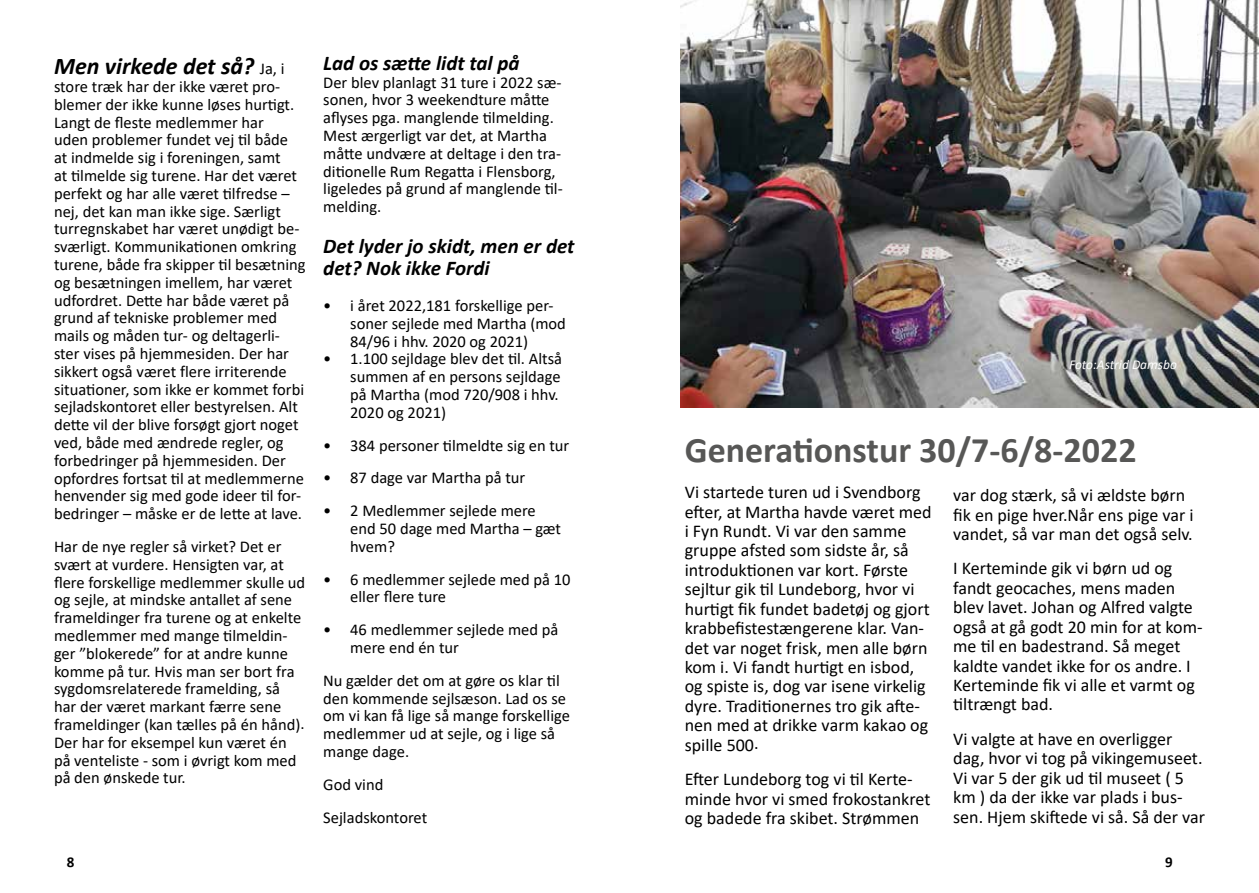
<style>
.page{position:relative;width:1259px;height:893px;background:#fff}
.page>*{position:absolute;margin:0;border:0;box-sizing:border-box;transform-origin:0 0}
.t1{font:700 36px "Calibri";color:#575756}
.t2{font:italic 700 24px "Calibri";color:#000}
.t3{font:italic 700 21px/22.6px "Calibri";color:#000}
.t4{font:18px/19.4px "Calibri";color:#000}
.t5{font:16.5px/17.9px "Calibri";color:#000}
.t6{font:700 15px "Calibri";color:#000}
.t7{font:italic 13.5px "Calibri";color:#fff}
.s1{font-weight:400;font-style:normal;font-size:16.5px}
</style>
<div class="page">
<img style="left:680px;top:0;width:579px;height:407px">
<h2 class="t2" style="left:54px;top:49px;width:232px">Men virkede det så? <span class="s1">Ja, i</span></h2>
<p class="t5" style="left:54px;top:77px;width:253px">store træk har der ikke været pro&shy;blemer der ikke kunne løses hurtigt.<br>Langt de fleste medlemmer har<br>uden problemer fundet vej til både<br>at indmelde sig i foreningen, samt<br>at tilmelde sig turene. Har det været perfekt og har alle været tilfredse – nej, det kan man ikke sige. Særligt turregnskabet har været unødigt be&shy;sværligt. Kommunikationen omkring turene, både fra skipper til besætning og besætningen imellem, har været udfordret. Dette har både været på grund af tekniske problemer med mails og måden tur- og deltagerli&shy;ster vises på hjemmesiden. Der har sikkert også været flere irriterende situationer, som ikke er kommet forbi sejladskontoret eller bestyrelsen. Alt dette vil der blive forsøgt gjort noget ved, både med ændrede regler, og forbedringer på hjemmesiden. Der opfordres fortsat til at medlemmerne henvender sig med gode ideer til for&shy;bedringer – måske er de lette at lave.</p>
<p class="t5" style="left:54px;top:537px;width:253px">Har de nye regler så virket? Det er svært at vurdere. Hensigten var, at flere forskellige medlemmer skulle ud og sejle, at mindske antallet af sene frameldinger fra turene og at enkelte medlemmer med mange tilmeldin&shy;ger ”blokerede” for at andre kunne komme på tur. Hvis man ser bort fra sygdomsrelaterede framelding, så har der været markant færre sene frameldinger (kan tælles på én hånd).<br>Der har for eksempel kun været én på venteliste - som i øvrigt kom med på den ønskede tur.</p>
<p class="t3" style="left:323px;top:51px;width:198px">Lad os sætte lidt tal på</p>
<p class="t5" style="left:323px;top:73px;width:241px">Der blev planlagt 31 ture i 2022 sæ&shy;sonen, hvor 3 weekendture måtte aflyses pga. manglende tilmelding.<br>Mest ærgerligt var det, at Martha måtte undvære at deltage i den tra&shy;ditionelle Rum Regatta i Flensborg, ligeledes på grund af manglende til&shy;melding.</p>
<p class="t3" style="left:323px;top:234px;width:253px">Det lyder jo skidt, men er det det? Nok ikke Fordi</p>
<p class="t5" style="left:350px;top:296px;width:217px;text-indent:-27px">• i året 2022,181 forskellige per&shy;soner sejlede med Martha (mod<br>84/96 i hhv. 2020 og 2021)</p>
<p class="t5" style="left:350px;top:350px;width:213px;text-indent:-27px">• 1.100 sejldage blev det til. Altså summen af en persons sejldage på Martha (mod 720/908 i hhv.<br>2020 og 2021)</p>
<p class="t5" style="left:323px;top:436px;width:248px">• 384 personer tilmeldte sig en tur</p>
<p class="t5" style="left:323px;top:469px;width:204px">• 87 dage var Martha på tur</p>
<p class="t5" style="left:350px;top:501px;width:212px;text-indent:-27px">• 2 Medlemmer sejlede mere end 50 dage med Martha – gæt hvem?</p>
<p class="t5" style="left:350px;top:570px;width:222px;text-indent:-27px">• 6 medlemmer sejlede med på 10 eller flere ture</p>
<p class="t5" style="left:350px;top:620px;width:210px;text-indent:-27px">• 46 medlemmer sejlede med på mere end én tur</p>
<p class="t5" style="left:323px;top:671px;width:248px">Nu gælder det om at gøre os klar til den kommende sejlsæson. Lad os se om vi kan få lige så mange forskellige medlemmer ud at sejle, og i lige så mange dage.</p>
<p class="t5" style="left:323px;top:767px;width:105px;line-height:32.8px">God vind<br>Sejladskontoret</p>
<p class="t7" style="left:1069px;top:355px;width:110px">Foto:Astrid Damsbo</p>
<h1 class="t1" style="left:685px;top:424px;width:453px">Generationstur 30/7-6/8-2022</h1>
<p class="t4" style="left:685px;top:482px;width:248px">Vi startede turen ud i Svendborg efter, at Martha havde været med i Fyn Rundt. Vi var den samme gruppe afsted som sidste år, så introduktionen var kort. Første sejltur gik til Lundeborg, hvor vi hurtigt fik fundet badetøj og gjort krabbefistestængerene klar. Van&shy;det var noget frisk, men alle børn kom i. Vi fandt hurtigt en isbod, og spiste is, dog var isene virkelig dyre. Traditionernes tro gik afte&shy;nen med at drikke varm kakao og spille 500.</p>
<p class="t4" style="left:685px;top:769px;width:247px">Efter Lundeborg tog vi til Kerte&shy;minde hvor vi smed frokostankret og badede fra skibet. Strømmen</p>
<p class="t4" style="left:953px;top:485px;width:242px">var dog stærk, så vi ældste børn fik en pige hver.Når ens pige var i vandet, så var man det også selv.</p>
<p class="t4" style="left:953px;top:558px;width:251px">I Kerteminde gik vi børn ud og fandt geocaches, mens maden blev lavet. Johan og Alfred valgte også at gå godt 20 min for at kom&shy;me til en badestrand. Så meget kaldte vandet ikke for os andre. I<br>Kerteminde fik vi alle et varmt og tiltrængt bad.</p>
<p class="t4" style="left:953px;top:729px;width:253px">Vi valgte at have en overligger dag, hvor vi tog på vikingemuseet.<br>Vi var 5 der gik ud til museet ( 5 km ) da der ikke var plads i bus&shy;sen. Hjem skiftede vi så. Så der var</p>
<p class="t6" style="left:67px;top:851px;width:9px">8</p>
<p class="t6" style="left:1165px;top:851px;width:9px">9</p>
</div>
